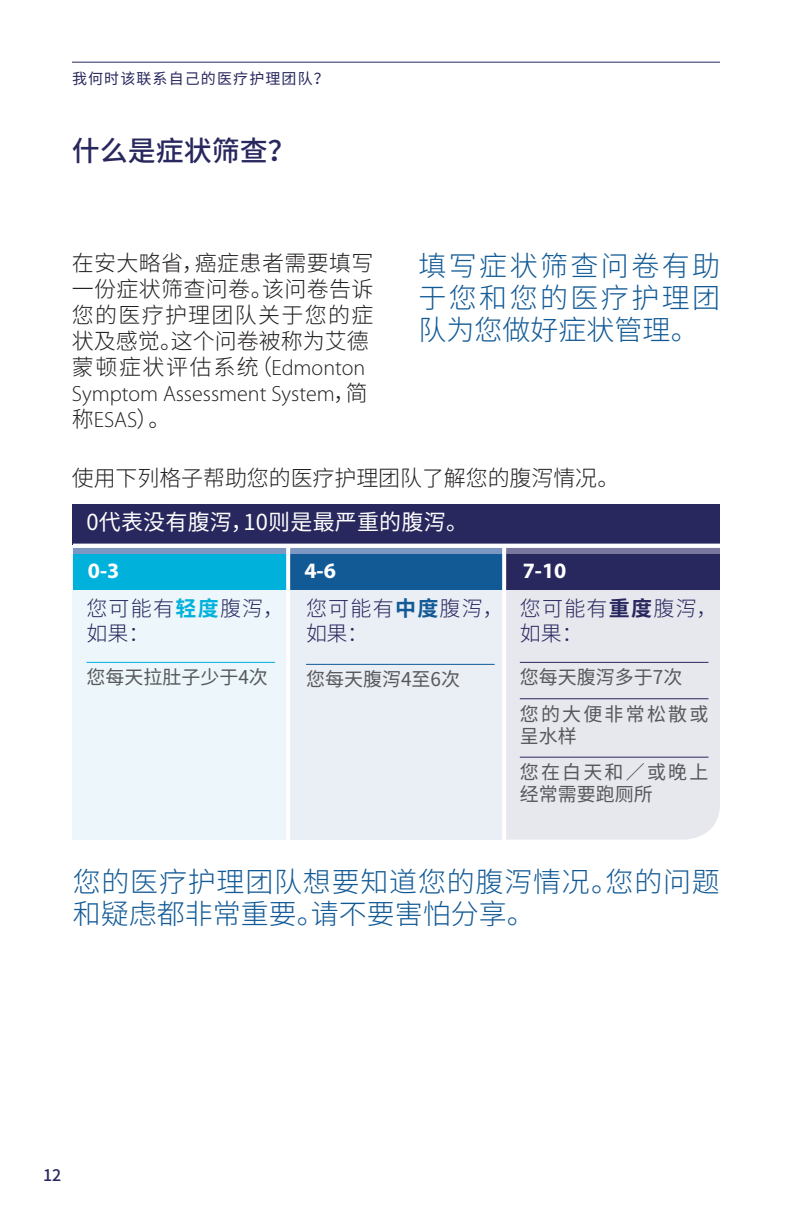
<style>
.page{position:relative;width:792px;height:1224px;background:#fff}
.page>*{position:absolute;margin:0;border:0;box-sizing:border-box;transform-origin:0 0}
.t1{font:300 28px/32px "Source Han Sans SC";letter-spacing:.03em;color:#125a96;text-align:justify}
.t2{font:500 28px "Source Han Sans SC";color:#28275e}
.t3{font:300 22px/26px "Source Han Sans SC";letter-spacing:.015em;color:#231f20}
.t4{font:300 22px/26px "Myriad Pro";color:#231f20}
.t5{font:300 22px "Source Han Sans SC";letter-spacing:-.005em;color:#231f20}
.t6{font:22px "Source Han Sans SC";letter-spacing:.01em;color:#fff}
.t7{font:700 22px "Myriad Pro";color:#fff}
.t8{font:300 21px/25px "Source Han Sans SC";letter-spacing:.06em;color:#28275e}
.t9{font:19px "Source Han Sans SC";color:#57585a}
.t10{font:19px/36.4px "Source Han Sans SC";letter-spacing:.06em;color:#57585a}
.t11{font:19px/36.4px "Source Han Sans SC";letter-spacing:.115em;color:#57585a}
.t12{font:500 16px "Source Han Sans SC";color:#28275e}
.t13{font:15px "Source Han Sans SC";letter-spacing:.075em;color:#28275e}
.s1{font-family:"Myriad Pro"}
.s2{font-family:"Source Han Sans SC"}
.s3{font-weight:700;color:#00b1dc}
.s4{font-weight:700;color:#125a96}
.s5{font-weight:700}
</style>
<div class="page">
<hr style="left:72px;top:62px;width:648px;height:1px;background:#28275e">
<div style="left:506px;top:590px;width:214px;height:250px;background:#e7e7ee"></div>
<div style="left:288px;top:546px;width:216px;height:294px;background:#eaeef5"></div>
<div style="left:72px;top:546px;width:216px;height:294px;background:#edf7fb"></div>
<hr style="left:86px;top:662px;width:189px;height:1px;background:#00b1dc">
<hr style="left:306px;top:664px;width:189px;height:1px;background:#125a96">
<hr style="left:520px;top:662px;width:188px;height:1px;background:#28275e">
<hr style="left:520px;top:698px;width:188px;height:1px;background:#28275e">
<hr style="left:520px;top:757px;width:188px;height:1px;background:#28275e">
<div style="left:73px;top:549px;width:216px;height:41px;background:#00b1dc"></div>
<div style="left:288px;top:549px;width:216px;height:41px;background:#125a96"></div>
<div style="left:504px;top:549px;width:216px;height:41px;background:#28275e"></div>
<div style="left:504px;top:548px;width:216px;height:6px;background:#7a779e"></div>
<div style="left:288px;top:548px;width:216px;height:6px;background:#7c97c2"></div>
<div style="left:73px;top:548px;width:216px;height:6px;background:#7c97c2"></div>
<hr style="left:286px;top:543px;width:4px;height:302px;background:#fff">
<hr style="left:502px;top:543px;width:4px;height:302px;background:#fff">
<div style="left:73px;top:504px;width:647px;height:41px;background:#28275e"></div>
<hr style="left:73px;top:544px;width:647px;height:4px;background:#fff">
<p class="t13" style="left:72px;top:70px;width:258px">我何时该联系自己的医疗护理团队？</p>
<p class="t2" style="left:72px;top:135px;width:226px">什么是症状筛查？</p>
<p class="t3" style="left:72px;top:250px;width:303px">在安大略省，癌症患者需要填写一份症状筛查问卷。该问卷告诉您的医疗护理团队关于您的症状及感觉。这个问卷被称为艾德蒙顿症状评估系统（<span class="s1">Edmonton</span></p>
<p class="t4" style="left:72px;top:381px;width:297px">Symptom Assessment System<span class="s2">，简称</span>ESAS<span class="s2">）。</span></p>
<p class="t1" style="left:418px;top:250px;width:303px">填写症状筛查问卷有助于您和您的医疗护理团队为您做好症状管理。</p>
<p class="t5" style="left:72px;top:465px;width:549px">使用下列格子帮助您的医疗护理团队了解您的腹泻情况。</p>
<p class="t6" style="left:86px;top:510px;width:383px">0代表没有腹泻，10则是最严重的腹泻。</p>
<p class="t7" style="left:88px;top:556px;width:33px">0-3</p>
<p class="t7" style="left:304px;top:556px;width:33px">4-6</p>
<p class="t7" style="left:523px;top:556px;width:45px">7-10</p>
<p class="t8" style="left:86px;top:596px;width:199px">您可能有<span class="s3">轻度</span>腹泻，如果：</p>
<p class="t9" style="left:86px;top:667px;width:183px">您每天拉肚子少于4次</p>
<p class="t8" style="left:306px;top:596px;width:199px">您可能有<span class="s4">中度</span>腹泻，如果：</p>
<p class="t9" style="left:306px;top:669px;width:156px">您每天腹泻4至6次</p>
<p class="t8" style="left:520px;top:596px;width:199px">您可能有<span class="s5">重度</span>腹泻，如果：</p>
<p class="t10" style="left:520px;top:660px;width:190px">您每天腹泻多于7次<br>您的大便非常松散或</p>
<p class="t11" style="left:520px;top:718px;width:190px">呈水样<br>您在白天和／或晚上</p>
<p class="t9" style="left:520px;top:784px;width:134px">经常需要跑厕所</p>
<p class="t1" style="left:73px;top:867px;width:649px">您的医疗护理团队想要知道您的腹泻情况。您的问题和疑虑都非常重要。请不要害怕分享。</p>
<p class="t12" style="left:43px;top:1166px;width:20px">12</p>
</div>
